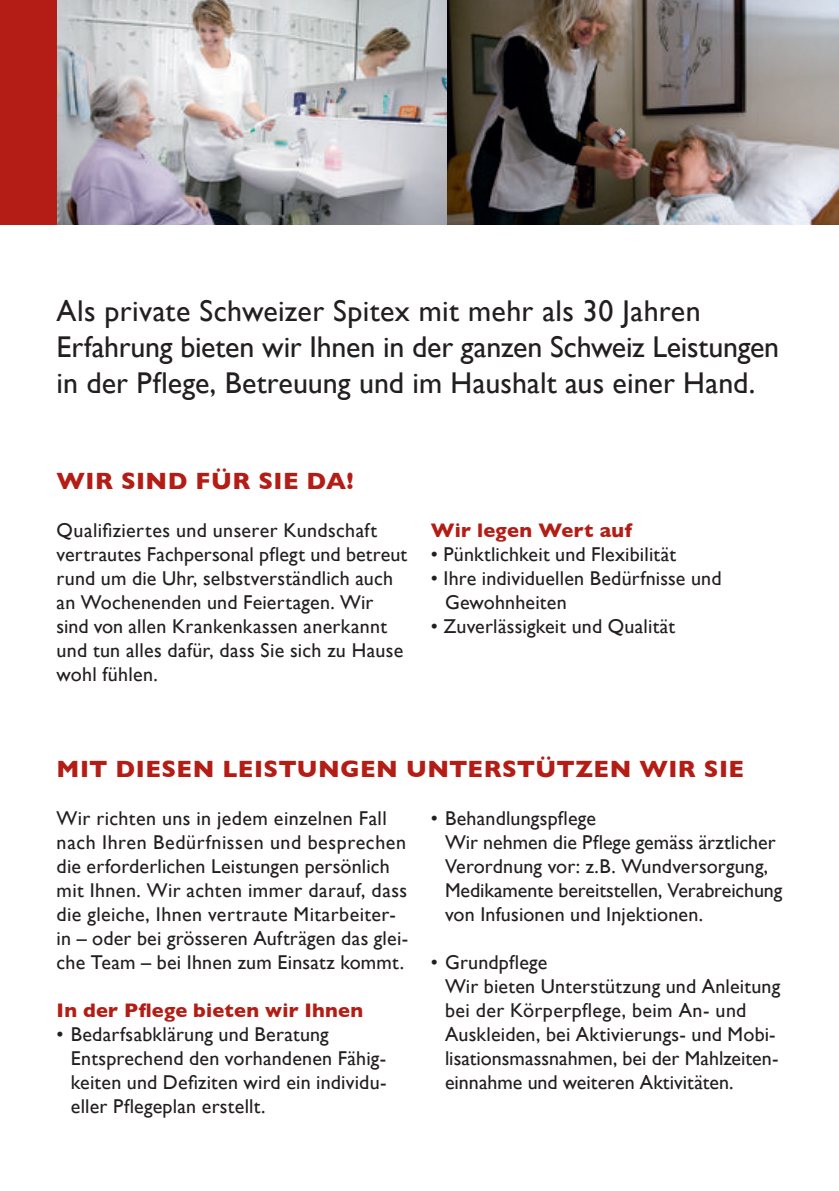
<style>
.page{position:relative;width:839px;height:1191px;background:#fff}
.page>*{position:absolute;margin:0;border:0;box-sizing:border-box;transform-origin:0 0}
.t1{font:30px/36px "Gill Sans";color:#231f20}
.t2{font:700 24px "Gill Sans";letter-spacing:.02em;color:#b41d15}
.t3{font:20px/24px "Gill Sans";letter-spacing:.01em;color:#231f20}
.t4{font:700 20px "Gill Sans";letter-spacing:.01em;color:#b41d15}
</style>
<div class="page">
<img style="left:57px;top:0;width:391px;height:225px">
<img style="left:448px;top:0;width:391px;height:225px">
<div style="left:0;top:0;width:57px;height:225px;background:#b41d15"></div>
<h1 class="t1" style="left:57px;top:292px;width:724px">Als private Schweizer Spitex mit mehr als 30 Jahren<br>Erfahrung bieten wir Ihnen in der ganzen Schweiz Leistungen in der Pflege, Betreuung und im Haushalt aus einer Hand.</h1>
<p class="t2" style="left:57px;top:461px;width:299px">WIR SIND FÜR SIE DA!</p>
<p class="t3" style="left:57px;top:518px;width:352px">Qualifiziertes und unserer Kundschaft vertrautes Fachpersonal pflegt und betreut rund um die Uhr, selbstverständlich auch an Wochenenden und Feiertagen. Wir sind von allen Krankenkassen anerkannt und tun alles dafür, dass Sie sich zu Hause wohl fühlen.</p>
<p class="t4" style="left:431px;top:514px;width:203px">Wir legen Wert auf</p>
<p class="t3" style="left:431px;top:542px;width:247px">• Pünktlichkeit und Flexibilität</p>
<p class="t3" style="left:445px;top:566px;width:278px;text-indent:-14px">• Ihre individuellen Bedürfnisse und<br>Gewohnheiten</p>
<p class="t3" style="left:431px;top:614px;width:246px">• Zuverlässigkeit und Qualität</p>
<p class="t2" style="left:57px;top:749px;width:689px">MIT DIESEN LEISTUNGEN UNTERSTÜTZEN WIR SIE</p>
<p class="t3" style="left:57px;top:806px;width:353px">Wir richten uns in jedem einzelnen Fall nach Ihren Bedürfnissen und besprechen die erforderlichen Leistungen persönlich mit Ihnen. Wir achten immer darauf, dass die gleiche, Ihnen vertraute Mitarbeiter&shy;in – oder bei grösseren Aufträgen das glei&shy;che Team – bei Ihnen zum Einsatz kommt.</p>
<p class="t4" style="left:57px;top:994px;width:308px">In der Pflege bieten wir Ihnen</p>
<p class="t3" style="left:71px;top:1022px;width:317px;text-indent:-14px">• Bedarfsabklärung und Beratung Entsprechend den vorhandenen Fähig&shy;keiten und Defiziten wird ein individu&shy;eller Pflegeplan erstellt.</p>
<p class="t3" style="left:445px;top:806px;width:339px;text-indent:-14px">• Behandlungspflege<br>Wir nehmen die Pflege gemäss ärztlicher Verordnung vor: z.B. Wundversorgung, Medikamente bereitstellen, Verabreichung von Infusionen und Injektionen.</p>
<p class="t3" style="left:445px;top:950px;width:337px;text-indent:-14px">• Grundpflege<br>Wir bieten Unterstützung und Anleitung bei der Körperpflege, beim An- und Auskleiden, bei Aktivierungs- und Mobi&shy;lisationsmassnahmen, bei der Mahlzeiten&shy;einnahme und weiteren Aktivitäten.</p>
</div>
